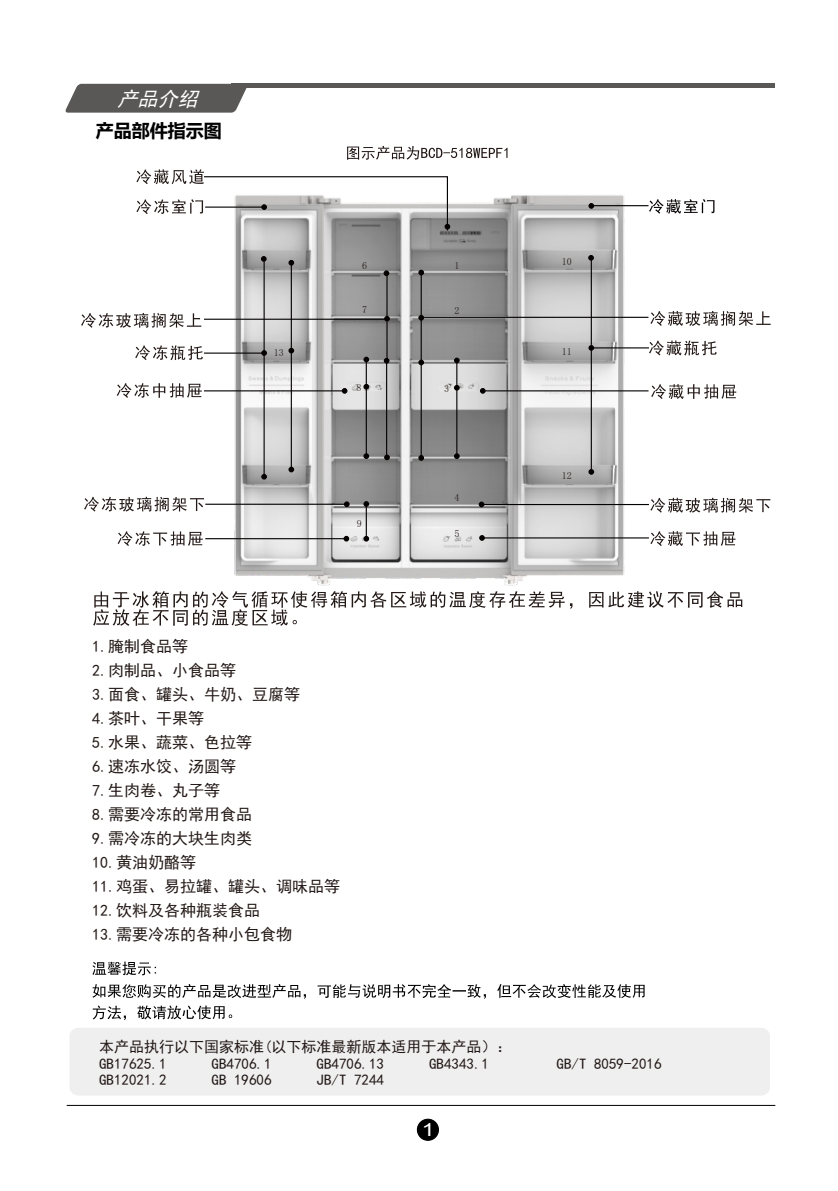
<style>
.page{position:relative;width:838px;height:1191px;background:#fff}
.page>*{position:absolute;margin:0;border:0;box-sizing:border-box;transform-origin:0 0}
.t1{font:italic 20px "Sim Hei";color:#fff}
.t2{font:700 18px "Microsoft Ya Hei";color:#000}
.t3{font:18px "Arial";color:#fff;scale:1.29 1}
.t4{font:16px/24px "Sim Hei";color:#231916}
.t5{font:15px/16.4px "Sim Hei";color:#231916}
.t6{font:10px "Sim Sun";color:#231916}
</style>
<div class="page">
<img style="left:179px;top:195px;width:503px;height:391px">
<svg style="left:92px;top:961px;width:64px;height:14px"></svg>
<svg style="left:92px;top:984px;width:553px;height:14px"></svg>
<svg style="left:93px;top:1005px;width:139px;height:14px"></svg>
<svg style="left:93px;top:591px;width:649px;height:34px"></svg>
<div style="left:70px;top:1027px;width:700px;height:68px;background:#efeff0;border-radius:8px"></div>
<img style="left:351px;top:383px;width:31px;height:7px">
<img style="left:443px;top:382px;width:33px;height:7px">
<hr style="left:231px;top:84px;width:544px;height:4px;background:#595857">
<svg style="left:65px;top:84px;width:182px;height:29px;background:#656463"></svg>
<hr style="left:67px;top:1104px;width:708px;height:1px;background:#000">
<div style="left:417px;top:1118px;width:22px;height:22px;background:#000;border:1px solid #000;border-radius:50%"></div>
<svg style="left:347px;top:146px;width:161px;height:14px"></svg>
<svg style="left:588px;top:255px;width:6px;height:5px"></svg>
<svg style="left:588px;top:203px;width:6px;height:6px"></svg>
<hr style="left:594px;top:205px;width:55px;height:1px;background:#050101">
<svg style="left:418px;top:269px;width:6px;height:6px"></svg>
<svg style="left:418px;top:315px;width:6px;height:5px"></svg>
<svg style="left:418px;top:359px;width:6px;height:6px"></svg>
<svg style="left:344px;top:535px;width:5px;height:6px"></svg>
<svg style="left:649px;top:199px;width:66px;height:15px"></svg>
<hr style="left:421px;top:275px;width:1px;height:43px;background:#050101">
<hr style="left:204px;top:318px;width:181px;height:2px;background:#050101">
<hr style="left:205px;top:538px;width:141px;height:1px;background:#050101">
<hr style="left:386px;top:321px;width:2px;height:40px;background:#050101">
<svg style="left:418px;top:455px;width:6px;height:5px"></svg>
<svg style="left:118px;top:531px;width:85px;height:15px"></svg>
<svg style="left:480px;top:388px;width:6px;height:5px"></svg>
<hr style="left:483px;top:390px;width:166px;height:1px;background:#050101">
<svg style="left:651px;top:384px;width:85px;height:15px"></svg>
<hr style="left:204px;top:352px;width:60px;height:1px;background:#050101">
<svg style="left:261px;top:350px;width:6px;height:6px"></svg>
<svg style="left:135px;top:345px;width:68px;height:15px"></svg>
<hr style="left:591px;top:260px;width:1px;height:85px;background:#050101">
<svg style="left:588px;top:469px;width:6px;height:5px"></svg>
<hr style="left:591px;top:347px;width:58px;height:1px;background:#050101">
<svg style="left:649px;top:340px;width:68px;height:15px"></svg>
<hr style="left:591px;top:350px;width:1px;height:119px;background:#050101">
<svg style="left:588px;top:345px;width:6px;height:5px"></svg>
<hr style="left:482px;top:537px;width:167px;height:1px;background:#050101">
<svg style="left:650px;top:531px;width:86px;height:15px"></svg>
<svg style="left:479px;top:535px;width:6px;height:5px"></svg>
<hr style="left:386px;top:275px;width:2px;height:44px;background:#050101">
<svg style="left:384px;top:270px;width:5px;height:6px"></svg>
<svg style="left:384px;top:358px;width:5px;height:5px"></svg>
<svg style="left:384px;top:316px;width:6px;height:5px"></svg>
<hr style="left:386px;top:362px;width:1px;height:95px;background:#050101">
<svg style="left:384px;top:454px;width:6px;height:6px"></svg>
<svg style="left:81px;top:313px;width:120px;height:15px"></svg>
<hr style="left:421px;top:319px;width:1px;height:43px;background:#050101">
<hr style="left:421px;top:363px;width:1px;height:93px;background:#050101">
<hr style="left:423px;top:316px;width:225px;height:2px;background:#050101">
<svg style="left:650px;top:311px;width:121px;height:15px"></svg>
<hr style="left:264px;top:261px;width:1px;height:95px;background:#050101">
<hr style="left:264px;top:356px;width:1px;height:120px;background:#050101">
<svg style="left:261px;top:256px;width:6px;height:6px"></svg>
<svg style="left:261px;top:473px;width:6px;height:6px"></svg>
<hr style="left:204px;top:390px;width:138px;height:1px;background:#050101">
<svg style="left:117px;top:383px;width:85px;height:15px"></svg>
<svg style="left:342px;top:388px;width:5px;height:5px"></svg>
<svg style="left:344px;top:501px;width:6px;height:6px"></svg>
<hr style="left:205px;top:503px;width:142px;height:1px;background:#050101">
<svg style="left:84px;top:496px;width:120px;height:15px"></svg>
<hr style="left:482px;top:504px;width:167px;height:1px;background:#050101">
<svg style="left:650px;top:497px;width:120px;height:15px"></svg>
<svg style="left:136px;top:169px;width:314px;height:62px"></svg>
<hr style="left:456px;top:360px;width:1px;height:94px;background:#050101">
<svg style="left:454px;top:357px;width:6px;height:6px"></svg>
<svg style="left:454px;top:385px;width:6px;height:5px"></svg>
<svg style="left:454px;top:453px;width:6px;height:6px"></svg>
<hr style="left:366px;top:359px;width:1px;height:97px;background:#050101">
<svg style="left:363px;top:356px;width:6px;height:6px"></svg>
<svg style="left:363px;top:384px;width:6px;height:5px"></svg>
<svg style="left:363px;top:453px;width:6px;height:6px"></svg>
<svg style="left:479px;top:501px;width:5px;height:6px"></svg>
<svg style="left:363px;top:501px;width:6px;height:5px"></svg>
<hr style="left:366px;top:504px;width:1px;height:32px;background:#050101">
<svg style="left:363px;top:535px;width:6px;height:6px"></svg>
<hr style="left:291px;top:263px;width:1px;height:206px;background:#050101">
<svg style="left:288px;top:466px;width:6px;height:6px"></svg>
<svg style="left:288px;top:347px;width:6px;height:6px"></svg>
<svg style="left:288px;top:260px;width:6px;height:5px"></svg>
<p class="t1" style="left:117px;top:88px;width:87px">产品介绍</p>
<p class="t2" style="left:96px;top:122px;width:127px">产品部件指示图</p>
<p class="t6" style="left:274px;top:347px;width:11px">13</p>
<p class="t6" style="left:362px;top:260px;width:6px">6</p>
<p class="t6" style="left:362px;top:304px;width:6px">7</p>
<p class="t6" style="left:356px;top:382px;width:6px">8</p>
<p class="t6" style="left:357px;top:518px;width:6px">9</p>
<p class="t4" style="left:92px;top:633px;width:250px">1.腌制食品等<br>2.肉制品、小食品等<br>3.面食、罐头、牛奶、豆腐等<br>4.茶叶、干果等<br>5.水果、蔬菜、色拉等<br>6.速冻水饺、汤圆等<br>7.生肉卷、丸子等<br>8.需要冷冻的常用食品<br>9.需冷冻的大块生肉类<br>10.黄油奶酪等<br>11.鸡蛋、易拉罐、罐头、调味品等<br>12.饮料及各种瓶装食品<br>13.需要冷冻的各种小包食物</p>
<p class="t6" style="left:455px;top:260px;width:6px">1</p>
<p class="t6" style="left:455px;top:305px;width:6px">2</p>
<p class="t6" style="left:444px;top:383px;width:6px">3</p>
<p class="t6" style="left:454px;top:492px;width:6px">4</p>
<p class="t6" style="left:454px;top:528px;width:6px">5</p>
<p class="t6" style="left:562px;top:257px;width:11px">10</p>
<p class="t6" style="left:562px;top:346px;width:11px">11</p>
<p class="t6" style="left:562px;top:470px;width:11px">12</p>
<p class="t5" style="left:99px;top:1038px;width:414px">本产品执行以下国家标准(以下标准最新版本适用于本产品）：<br>GB17625.1</p>
<p class="t5" style="left:212px;top:1054px;width:61px">GB4706.1</p>
<p class="t5" style="left:317px;top:1054px;width:69px">GB4706.13</p>
<p class="t5" style="left:429px;top:1054px;width:61px">GB4343.1</p>
<p class="t5" style="left:557px;top:1054px;width:106px">GB/T 8059-2016</p>
<p class="t5" style="left:99px;top:1071px;width:69px">GB12021.2</p>
<p class="t5" style="left:212px;top:1071px;width:61px">GB 19606</p>
<p class="t5" style="left:317px;top:1071px;width:69px">JB/T 7244</p>
<p class="t3" style="left:422px;top:1122px;width:12px">1</p>
</div>
